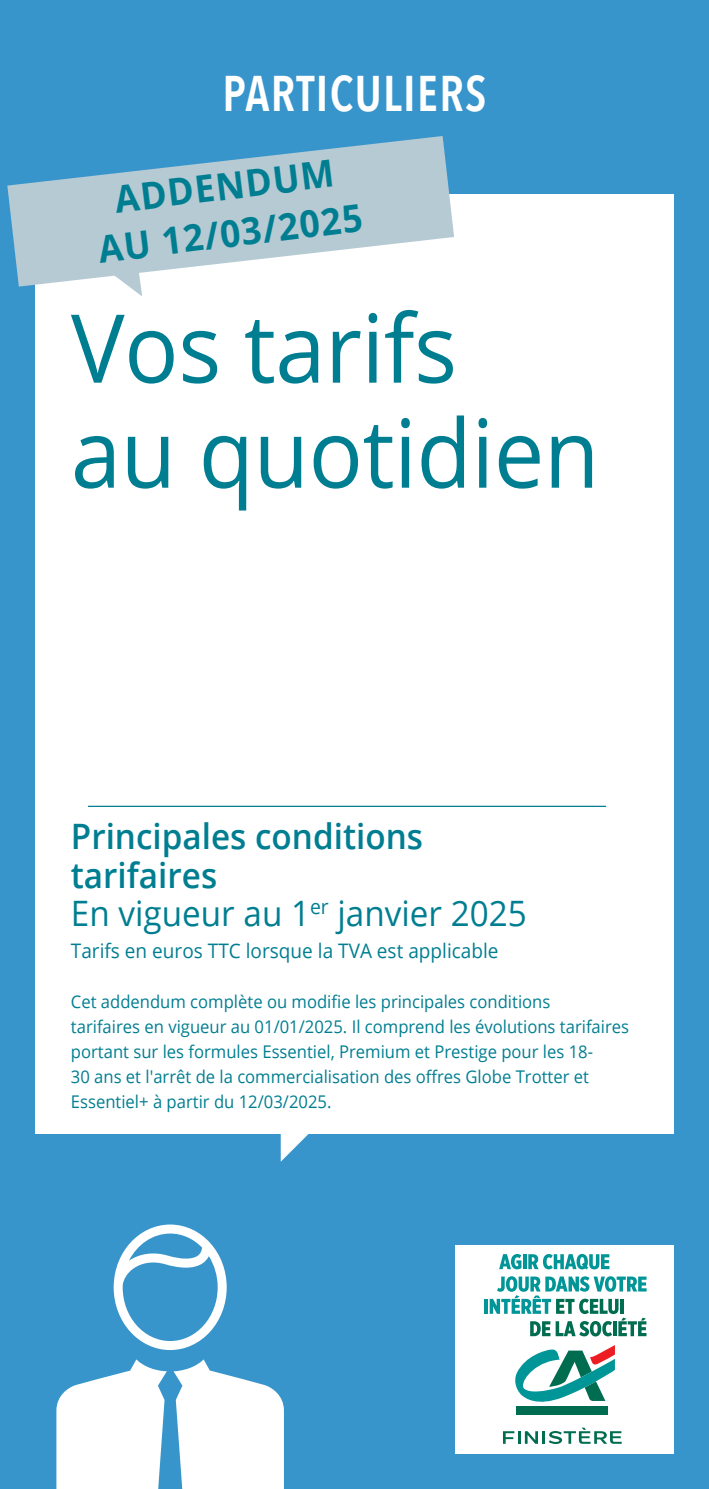
<style>
.page{position:relative;width:709px;height:1489px;background:#fff}
.page>*{position:absolute;margin:0;border:0;box-sizing:border-box;transform-origin:0 0}
.t1{font:95px/105px "Open Sans";letter-spacing:-.005em;color:#007e91;scale:.95 1}
.t2{font:600 50px "Avenir Next Condensed";letter-spacing:.03em;color:#fff;scale:.95 1}
.t3{font:700 37.5px/47.5px "Open Sans";color:#007e91;text-align:center;scale:.95 1}
.t4{font:600 35px/38px "Open Sans";color:#007e91;scale:.95 1}
.t5{font:20px "Open Sans";color:#007e91;scale:.95 1}
.t6{font:17.5px/25px "Open Sans";color:#007e91;scale:.95 1}
.s1{font-weight:400}
</style>
<div class="page">
<div style="left:0;top:0;width:709px;height:1488px;background:#3895cc"></div>
<svg style="left:114px;top:1224px;width:113px;height:125px"></svg>
<svg style="left:173px;top:1359px;width:111px;height:129px"></svg>
<svg style="left:56px;top:1359px;width:111px;height:129px"></svg>
<div style="left:35px;top:194px;width:638px;height:939px;background:#fff"></div>
<svg style="left:281px;top:1133px;width:28px;height:28px"></svg>
<hr style="left:88px;top:805px;width:518px;height:2px;background:#007e91">
<div style="left:455px;top:1244px;width:219px;height:209px;background:#fff"></div>
<svg style="left:499px;top:1254px;width:22px;height:15px"></svg>
<hr style="left:523px;top:1254px;width:3px;height:14px;background:#009597">
<svg style="left:528px;top:1253px;width:81px;height:16px"></svg>
<hr style="left:484px;top:1298px;width:4px;height:15px;background:#009597">
<svg style="left:489px;top:1276px;width:157px;height:60px"></svg>
<div style="left:516px;top:1406px;width:92px;height:8px;background:#006c50"></div>
<svg style="left:515px;top:1345px;width:100px;height:57px"></svg>
<svg style="left:503px;top:1427px;width:118px;height:16px"></svg>
<svg style="left:7px;top:136px;width:447px;height:150px;fill:#b6cad3"></svg>
<svg style="left:110px;top:268px;width:32px;height:28px"></svg>
<h2 class="t2" style="left:222px;top:50px;width:279px">PARTICULIERS</h2>
<h3 class="t3" style="left:89px;top:178px;width:281px;rotate:-7deg">ADDENDUM<br>AU 12/03/2025</h3>
<h1 class="t1" style="left:71px;top:293px;width:558px">Vos tarifs<br>au quotidien</h1>
<h3 class="t4" style="left:71px;top:816px;width:481px">Principales conditions tarifaires<br><span class="s1">En vigueur au 1</span><sup>er</sup> <span class="s1">janvier 2025</span></h3>
<p class="t5" style="left:71px;top:937px;width:451px">Tarifs en euros TTC lorsque la TVA est applicable</p>
<p class="t6" style="left:71px;top:988px;width:589px">Cet addendum complète ou modifie les principales conditions<br>tarifaires en vigueur au 01/01/2025. Il comprend les évolutions tarifaires portant sur les formules Essentiel, Premium et Prestige pour les 18-<br>30 ans et l'arrêt de la commercialisation des offres Globe Trotter et Essentiel+ à partir du 12/03/2025.</p>
</div>
